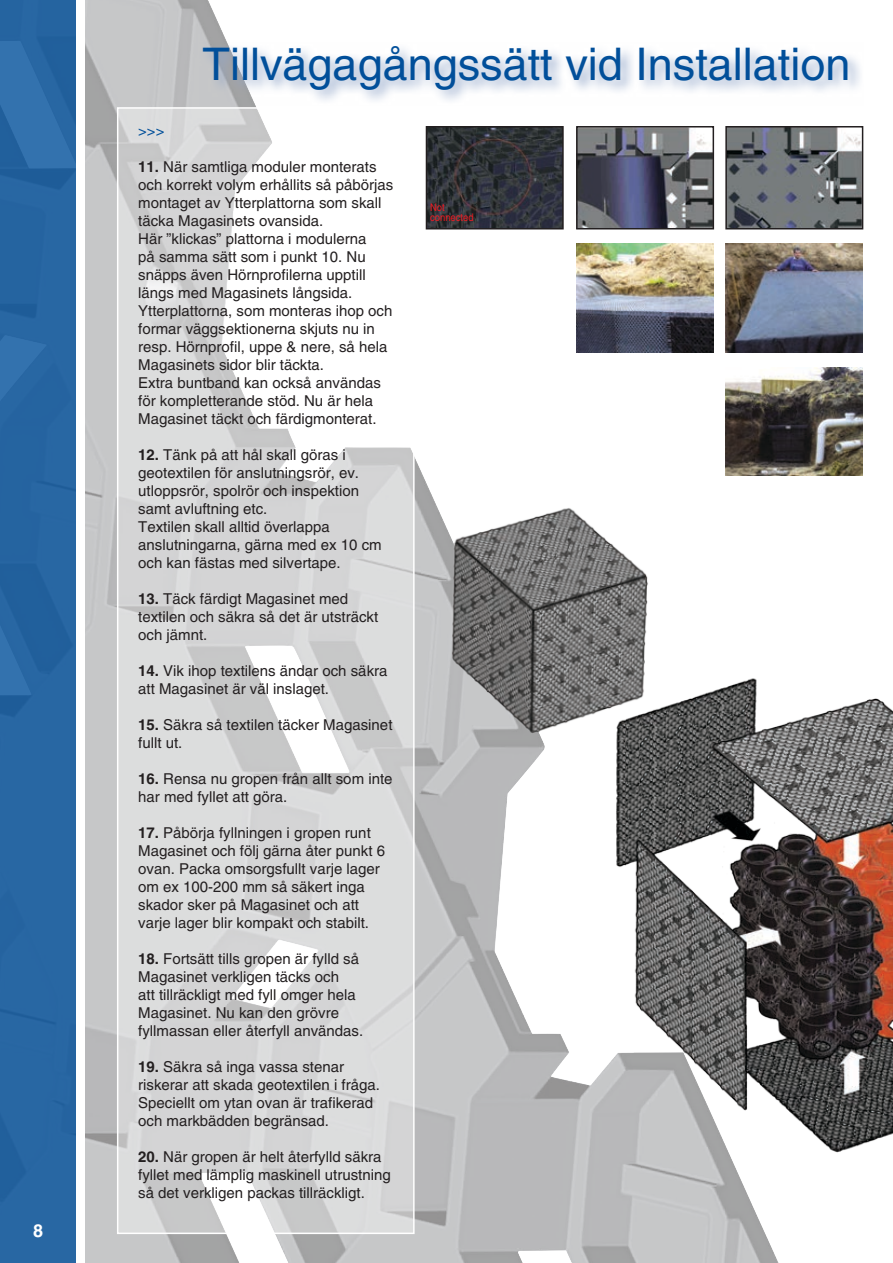
<style>
.page{position:relative;width:893px;height:1263px;background:#fff}
.page>*{position:absolute;margin:0;border:0;box-sizing:border-box;transform-origin:0 0}
.t1{font:45px "Helvetica";color:#014f9a}
.t2{font:700 18px "Helvetica";color:#fff}
.t3{font:15px/18px "Helvetica";color:#231f20}
.t4{font:15px "Helvetica";color:#014f9a}
.t5{font:10.5px/10.5px "Helvetica";color:#ee1d23;scale:.9 1}
.s1{font-weight:700}
</style>
<div class="page">
<img style="left:85px;top:0;width:694px;height:1263px">
<div style="left:0;top:0;width:85px;height:1263px;background:#2867a3"></div>
<div style="left:77px;top:0;width:8px;height:1263px;background:#fff"></div>
<svg style="left:120px;top:110px;width:292px;height:1121px"></svg>
<div style="left:117px;top:107px;width:298px;height:1127px;border:2px solid #fff"></div>
<img style="left:725px;top:244px;width:138px;height:108px">
<img style="left:725px;top:367px;width:138px;height:108px">
<img style="left:576px;top:244px;width:137px;height:108px">
<img style="left:429px;top:129px;width:132px;height:97px">
<div style="left:426px;top:126px;width:138px;height:103px;border:2px solid #231f20"></div>
<img style="left:579px;top:129px;width:132px;height:97px">
<div style="left:576px;top:126px;width:138px;height:103px;border:2px solid #231f20"></div>
<img style="left:728px;top:129px;width:132px;height:97px">
<div style="left:725px;top:126px;width:138px;height:103px;border:2px solid #231f20"></div>
<img style="left:440px;top:495px;width:229px;height:250px">
<img style="left:573px;top:673px;width:320px;height:547px">
<svg style="left:200px;top:42px;width:660px;height:63px"></svg>
<p class="t2" style="left:33px;top:1219px;width:12px">8</p>
<p class="t1" style="left:203px;top:38px;width:649px">Tillvägagångssätt vid Installation</p>
<p class="t4" style="left:138px;top:122px;width:28px">&gt;&gt;&gt;</p>
<p class="t3" style="left:138px;top:158px;width:257px"><span class="s1">11.</span> När samtliga moduler monterats och korrekt volym erhållits så påbörjas montaget av Ytterplattorna som skall täcka Magasinets ovansida.</p>
<p class="t3" style="left:138px;top:230px;width:230px;text-align:justify">Här ”klickas” plattorna i modulerna på samma sätt som i punkt 10. Nu snäpps även Hörnprofilerna upptill längs med Magasinets långsida.</p>
<p class="t3" style="left:138px;top:302px;width:256px">Ytterplattorna, som monteras ihop och formar väggsektionerna skjuts nu in resp. Hörnprofil, uppe &amp; nere, så hela Magasinets sidor blir täckta.</p>
<p class="t3" style="left:138px;top:374px;width:244px">Extra buntband kan också användas för kompletterande stöd. Nu är hela<br>Magasinet täckt och färdigmonterat.</p>
<p class="t3" style="left:138px;top:446px;width:222px"><span class="s1">12.</span> Tänk på att hål skall göras i geotextilen för anslutningsrör, ev. utloppsrör, spolrör och inspektion samt avluftning etc.</p>
<p class="t3" style="left:138px;top:518px;width:245px">Textilen skall alltid överlappa anslutningarna, gärna med ex 10 cm och kan fästas med silvertape.</p>
<p class="t3" style="left:138px;top:590px;width:242px"><span class="s1">13.</span> Täck färdigt Magasinet med textilen och säkra så det är utsträckt och jämnt.</p>
<p class="t3" style="left:138px;top:662px;width:251px"><span class="s1">14.</span> Vik ihop textilens ändar och säkra att Magasinet är väl inslaget.</p>
<p class="t3" style="left:138px;top:716px;width:256px"><span class="s1">15.</span> Säkra så textilen täcker Magasinet fullt ut.</p>
<p class="t3" style="left:138px;top:770px;width:256px"><span class="s1">16.</span> Rensa nu gropen från allt som inte har med fyllet att göra.</p>
<p class="t3" style="left:138px;top:824px;width:248px"><span class="s1">17.</span> Påbörja fyllningen i gropen runt Magasinet och följ gärna åter punkt 6 ovan. Packa omsorgsfullt varje lager om ex 100-200 mm så säkert inga skador sker på Magasinet och att varje lager blir kompakt och stabilt.</p>
<p class="t3" style="left:138px;top:950px;width:227px"><span class="s1">18.</span> Fortsätt tills gropen är fylld så Magasinet verkligen täcks och<br>att tillräckligt med fyll omger hela Magasinet. Nu kan den grövre fyllmassan eller återfyll användas.</p>
<p class="t3" style="left:138px;top:1058px;width:243px"><span class="s1">19.</span> Säkra så inga vassa stenar riskerar att skada geotextilen i fråga.<br>Speciellt om ytan ovan är trafikerad och markbädden begränsad.</p>
<p class="t3" style="left:138px;top:1148px;width:254px"><span class="s1">20.</span> När gropen är helt återfylld säkra fyllet med lämplig maskinell utrustning så det verkligen packas tillräckligt.</p>
<p class="t5" style="left:430px;top:202px;width:50px">Not connected</p>
</div>
